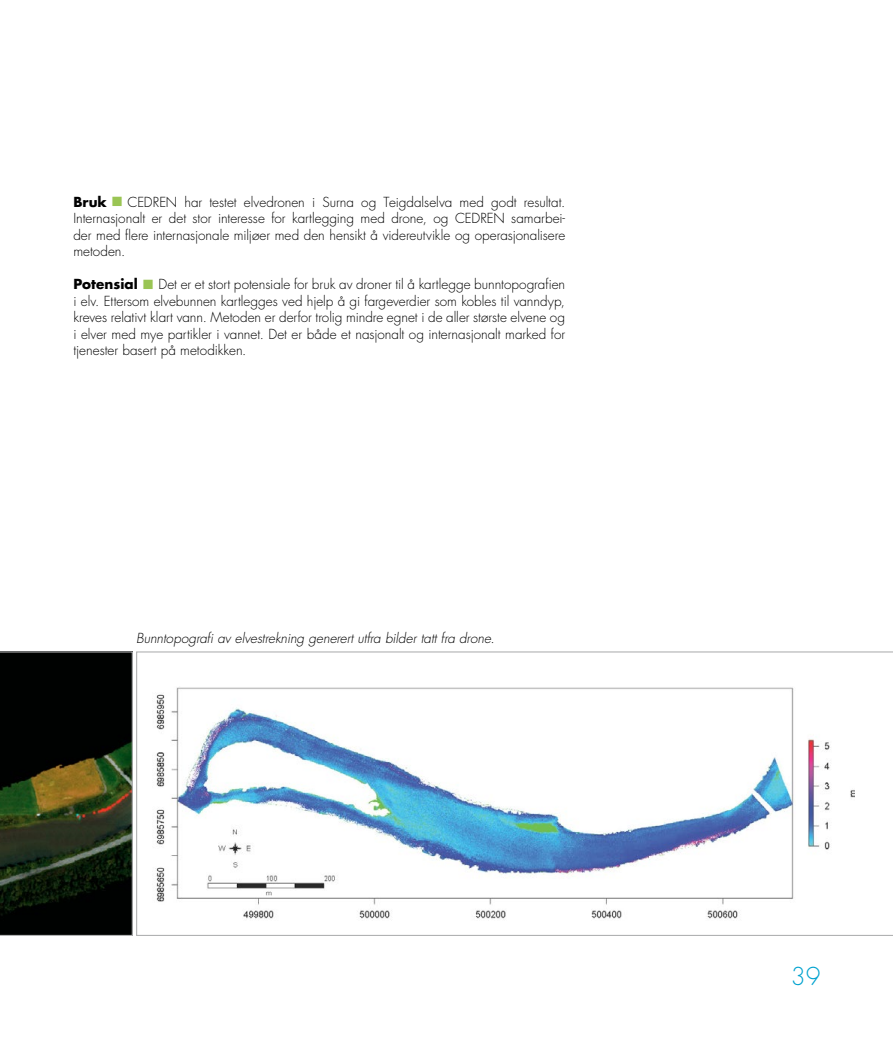
<style>
.page{position:relative;width:893px;height:1063px;background:#fff}
.page>*{position:absolute;margin:0;border:0;box-sizing:border-box;transform-origin:0 0}
.t1{font:300 24px "Futura Std";color:#00a2cf}
.brødtekst{font:300 13.5px/16.5px "Futura Std";color:#000;text-align:justify}
.figurtekst{font:italic 300 13.5px "Futura Std";color:#000}
.brødtekst-2{font:700 13.5px "Futura Std";letter-spacing:.005em;color:#000}
</style>
<div class="page">
<svg style="left:136px;top:651px;width:757px;height:285px"></svg>
<svg style="left:0;top:651px;width:133px;height:285px;background:#1a1f10"></svg>
<p class="brødtekst-2" style="left:73px;top:193px;width:35px">Bruk</p>
<p class="brødtekst" style="left:73px;top:194px;width:493px;text-indent:54px">CEDREN har testet elvedronen i Surna og Teigdalselva med godt resultat.<br>Internasjonalt er det stor interesse for kartlegging med drone, og CEDREN samarbei&shy;der med flere internasjonale miljøer med den hensikt å videreutvikle og operasjonalisere metoden.</p>
<p class="brødtekst-2" style="left:73px;top:275px;width:66px">Potensial</p>
<p class="brødtekst" style="left:73px;top:276px;width:493px;text-indent:85px">Det er et stort potensiale for bruk av droner til å kartlegge bunntopografien i elv. Ettersom elvebunnen kartlegges ved hjelp å gi fargeverdier som kobles til vanndyp, kreves relativt klart vann. Metoden er derfor trolig mindre egnet i de aller største elvene og i elver med mye partikler i vannet. Det er både et nasjonalt og internasjonalt marked for tjenester basert på metodikken.</p>
<p class="figurtekst" style="left:136px;top:630px;width:360px">Bunntopografi av elvestrekning generert utfra bilder tatt fra drone.</p>
<h1 class="t1" style="left:791px;top:962px;width:31px">39</h1>
</div>
